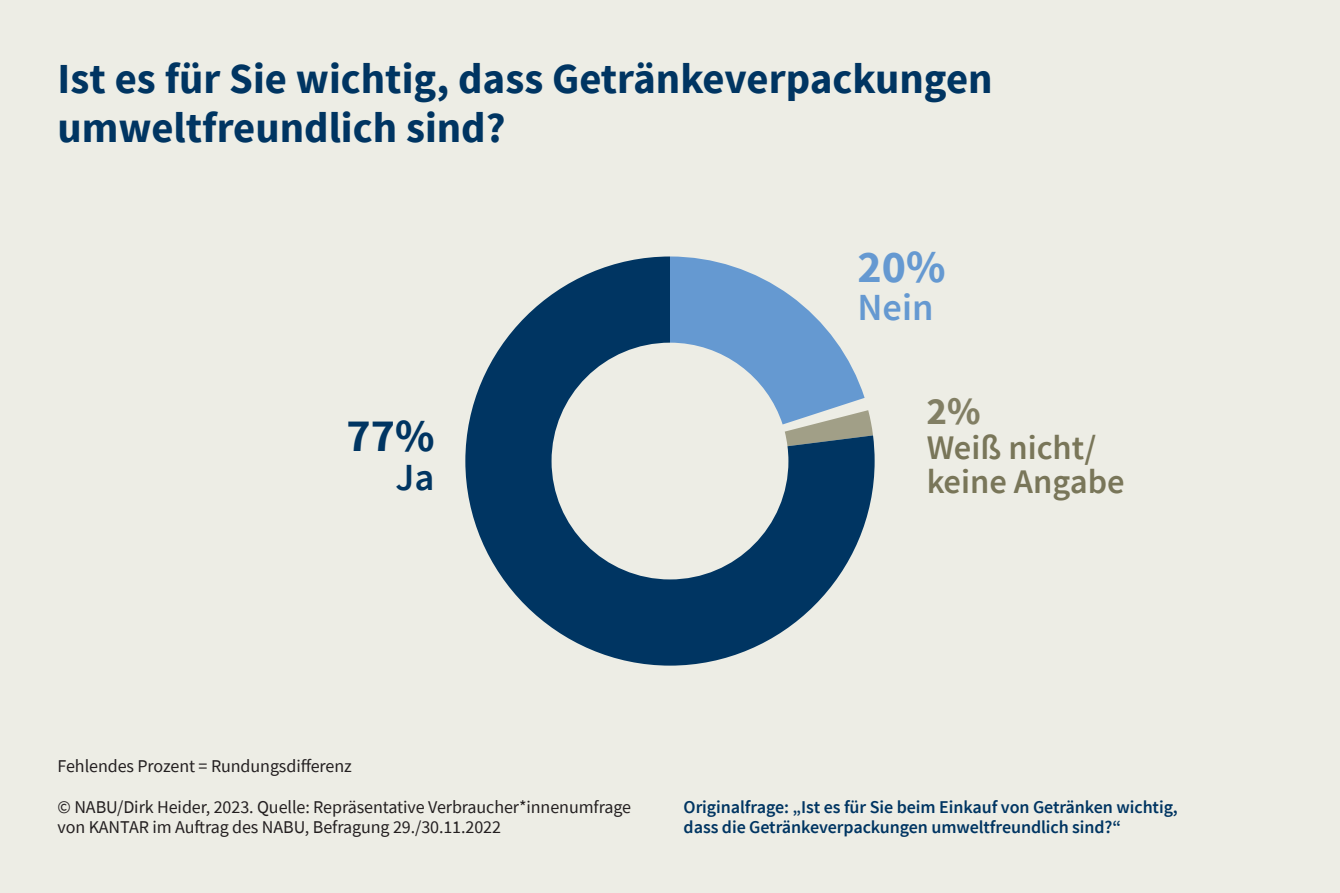
<style>
.page{position:relative;width:1340px;height:893px;background:#fff}
.page>*{position:absolute;margin:0;border:0;box-sizing:border-box;transform-origin:0 0}
.t1{font:700 45.9px "Source Sans Pro";color:#003562}
.t2{font:700 45.9px "Source Sans Pro";color:#6599d1}
.t3{font:700 42.75px/49.5px "Source Sans Pro";color:#003562}
.t4{font:700 38.93px "Source Sans Pro";color:#827f64}
.t5{font:600 38.25px "Source Sans Pro";color:#6599d1}
.t6{font:600 38.25px "Source Sans Pro";color:#003562}
.t7{font:600 34.43px/34.4px "Source Sans Pro";color:#827f64}
.t8{font:18px/20.2px "Source Sans Pro";letter-spacing:-.005em;color:#231f20}
.t9{font:600 18px/20.2px "Source Sans Pro";letter-spacing:-.005em;color:#003562}
</style>
<div class="page">
<div style="left:0;top:0;width:1339px;height:893px;background:#edede5"></div>
<svg style="left:465px;top:256px;width:409px;height:410px"></svg>
<h2 class="t3" style="left:58px;top:56px;width:936px">Ist es für Sie wichtig, dass Getränkeverpackungen umweltfreundlich sind?</h2>
<h1 class="t1" style="left:346px;top:407px;width:89px">77%</h1>
<h3 class="t6" style="left:395px;top:453px;width:40px">Ja</h3>
<h1 class="t2" style="left:857px;top:237px;width:89px">20%</h1>
<h3 class="t5" style="left:857px;top:283px;width:77px">Nein</h3>
<h3 class="t4" style="left:926px;top:386px;width:55px">2%</h3>
<h3 class="t7" style="left:926px;top:431px;width:200px">Weiß nicht/ keine Angabe</h3>
<p class="t8" style="left:58px;top:756px;width:296px">Fehlendes Prozent = Rundungsdifferenz</p>
<p class="t8" style="left:58px;top:796px;width:575px">© NABU/Dirk Heider, 2023. Quelle: Repräsentative Verbraucher*innenumfrage von KANTAR im Auftrag des NABU, Befragung 29./30.11.2022</p>
<p class="t9" style="left:683px;top:797px;width:496px">Originalfrage: „Ist es für Sie beim Einkauf von Getränken wichtig, dass die Getränkeverpackungen umweltfreundlich sind?“</p>
</div>
